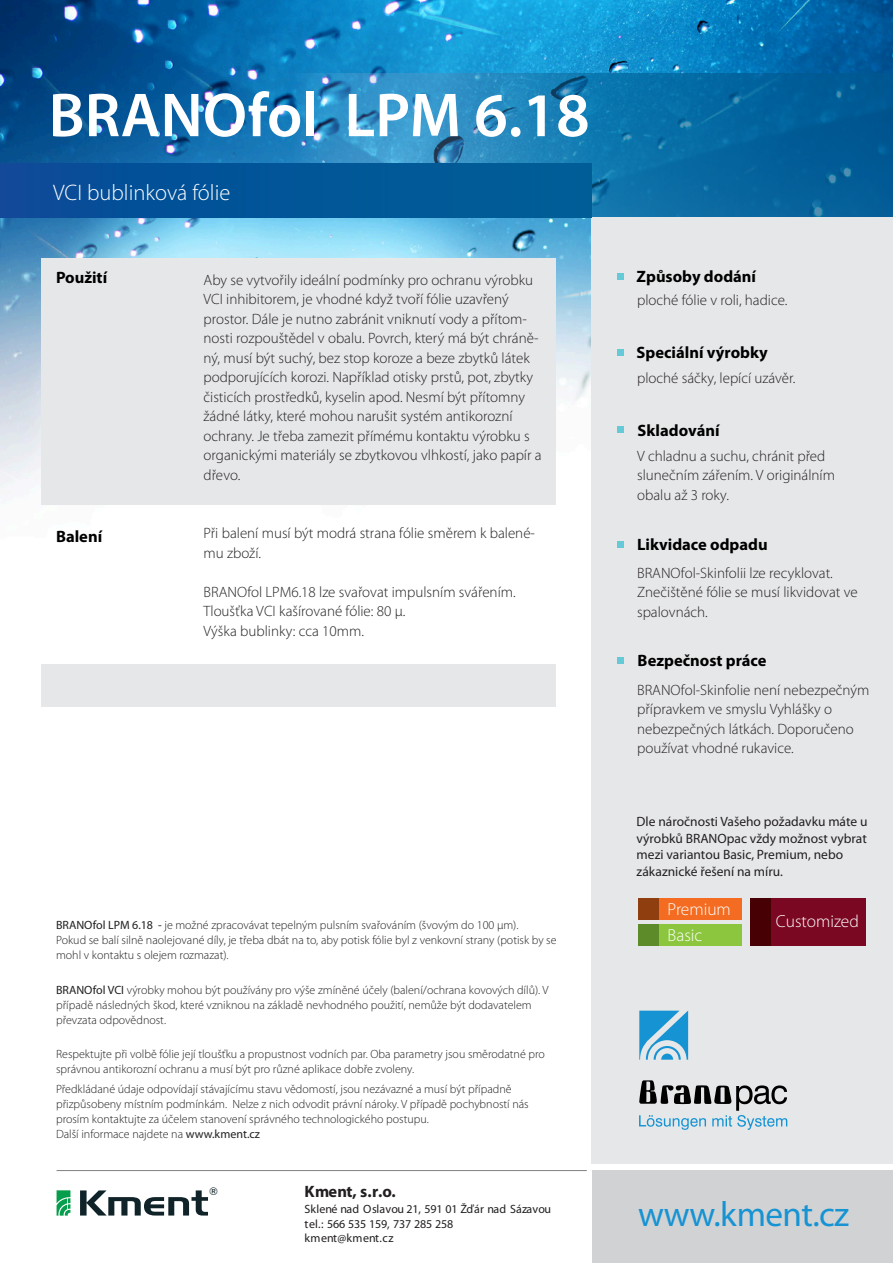
<style>
.page{position:relative;width:893px;height:1263px;background:#fff}
.page>*{position:absolute;margin:0;border:0;box-sizing:border-box;transform-origin:0 0}
.t1{font:600 62.55px "Myriad Pro";color:#fff}
.t2{font:35.1px "Myriad Pro";letter-spacing:-.015em;color:#1593d3}
.t3{font:300 22.5px "Myriad Pro";color:#fff}
.t4{font:300 17.4px/26px "Myriad Pro";color:#fff}
.t5{font:700 16.5px "Myriad Pro";color:#000}
.t6{font:700 16.5px "Myriad Pro";letter-spacing:-.01em;color:#231f20}
.t7{font:300 15px/19.5px "Myriad Pro";color:#231f20}
.t8{font:13.5px/16.5px "Myriad Pro";color:#231f20}
.t9{font:300 12px/15px "Myriad Pro";color:#231f20}
.t10{font:12px/14.4px "Myriad Pro";letter-spacing:-.015em;color:#231f20}
.t11{font:10.65px "Swiss 721 AT";color:#0f2328}
.s1{font-weight:400}
</style>
<div class="page">
<img style="left:0;top:0;width:893px;height:505px">
<svg style="left:290px;top:74px;width:603px;height:143px;background:#1475ac"></svg>
<div style="left:591px;top:217px;width:302px;height:947px;background:#e6e7e9"></div>
<hr style="left:57px;top:1170px;width:530px;height:1px;background:#808285">
<div style="left:0;top:164px;width:591px;height:53px;background:linear-gradient(to right,#094b99,#005f96)"></div>
<svg style="left:57px;top:1190px;width:13px;height:25px"></svg>
<svg style="left:80px;top:1190px;width:128px;height:25px"></svg>
<svg style="left:639px;top:1011px;width:49px;height:49px"></svg>
<svg style="left:639px;top:1080px;width:148px;height:50px"></svg>
<div style="left:659px;top:898px;width:83px;height:22px;background:#f36c21"></div>
<div style="left:638px;top:898px;width:21px;height:22px;background:#8f3e10"></div>
<div style="left:659px;top:924px;width:83px;height:22px;background:#8bc63e"></div>
<div style="left:638px;top:924px;width:21px;height:22px;background:#5e8b29"></div>
<div style="left:771px;top:898px;width:94px;height:48px;background:#7b0822"></div>
<div style="left:750px;top:898px;width:21px;height:48px;background:#470003"></div>
<div style="left:592px;top:1170px;width:301px;height:93px;background:#d1d2d4"></div>
<div style="left:617px;top:273px;width:6px;height:7px;background:#64cad8"></div>
<div style="left:617px;top:349px;width:6px;height:7px;background:#64cad8"></div>
<svg style="left:617px;top:426px;width:6px;height:6px"></svg>
<svg style="left:617px;top:542px;width:6px;height:6px"></svg>
<svg style="left:617px;top:658px;width:6px;height:6px"></svg>
<div style="left:42px;top:258px;width:514px;height:246px;background:#e6e7e9"></div>
<div style="left:42px;top:664px;width:514px;height:43px;background:#e6e7e9"></div>
<h1 class="t1" style="left:49px;top:75px;width:543px">BRANOfol LPM 6.18</h1>
<h3 class="t3" style="left:53px;top:179px;width:179px">VCI bublinková fólie</h3>
<p class="t5" style="left:56px;top:267px;width:53px">Použití</p>
<p class="t5" style="left:56px;top:526px;width:48px">Balení</p>
<p class="t7" style="left:204px;top:270px;width:340px">Aby se vytvořily ideální podmínky pro ochranu výrobku VCI inhibitorem, je vhodné když tvoří fólie uzavřený prostor. Dále je nutno zabránit vniknutí vody a přítom&shy;nosti rozpouštědel v obalu. Povrch, který má být chráně&shy;ný, musí být suchý, bez stop koroze a beze zbytků látek podporujících korozi. Například otisky prstů, pot, zbytky čisticích prostředků, kyselin apod. Nesmí být přítomny žádné látky, které mohou narušit systém antikorozní ochrany. Je třeba zamezit přímému kontaktu výrobku s organickými materiály se zbytkovou vlhkostí, jako papír a dřevo.</p>
<p class="t7" style="left:204px;top:523px;width:333px">Při balení musí být modrá strana fólie směrem k balené&shy;mu zboží.</p>
<p class="t7" style="left:204px;top:582px;width:314px">BRANOfol LPM6.18 lze svařovat impulsním svářením.<br>Tloušťka VCI kašírované fólie: 80 µ.<br>Výška bublinky: cca 10mm.</p>
<p class="t9" style="left:56px;top:917px;width:502px"><span class="s1">BRANOfol LPM 6.18 -</span> je možné zpracovávat tepelným pulsním svařováním (švovým do 100 μm).<br>Pokud se balí silně naolejované díly, je třeba dbát na to, aby potisk fólie byl z venkovní strany (potisk by se mohl v kontaktu s olejem rozmazat).</p>
<p class="t9" style="left:56px;top:982px;width:494px"><span class="s1">BRANOfol VCI</span> výrobky mohou být používány pro výše zmíněné účely (balení/ochrana kovových dílů). V případě následných škod, které vzniknou na základě nevhodného použití, nemůže být dodavatelem převzata odpovědnost.</p>
<p class="t9" style="left:56px;top:1046px;width:490px">Respektujte při volbě fólie její tloušťku a propustnost vodních par. Oba parametry jsou směrodatné pro správnou antikorozní ochranu a musí být pro různé aplikace dobře zvoleny.</p>
<p class="t9" style="left:56px;top:1081px;width:474px">Předkládané údaje odpovídají stávajícímu stavu vědomostí, jsou nezávazné a musí být případně přizpůsobeny místním podmínkám. Nelze z nich odvodit právní nároky. V případě pochybností nás prosím kontaktujte za účelem stanovení správného technologického postupu.<br>Další informace najdete na <span class="s1">www.kment.cz</span></p>
<p class="t11" style="left:209px;top:1185px;width:10px">®</p>
<p class="t6" style="left:305px;top:1180px;width:93px">Kment, s.r.o.</p>
<p class="t10" style="left:305px;top:1202px;width:248px">Sklené nad Oslavou 21, 591 01 Žďár nad Sázavou tel.: 566 535 159, 737 285 258<br>kment@kment.cz</p>
<p class="t5" style="left:637px;top:266px;width:121px">Způsoby dodání</p>
<p class="t7" style="left:637px;top:290px;width:152px">ploché fólie v roli, hadice.</p>
<p class="t5" style="left:637px;top:342px;width:133px">Speciální výrobky</p>
<p class="t7" style="left:637px;top:368px;width:160px">ploché sáčky, lepící uzávěr.</p>
<p class="t5" style="left:638px;top:419px;width:83px">Skladování</p>
<p class="t7" style="left:637px;top:446px;width:199px">V chladnu a suchu, chránit před slunečním zářením. V originálním obalu až 3 roky.</p>
<p class="t5" style="left:637px;top:533px;width:132px">Likvidace odpadu</p>
<p class="t7" style="left:637px;top:563px;width:222px">BRANOfol-Skinfolii lze recyklovat.<br>Znečištěné fólie se musí likvidovat ve spalovnách.</p>
<p class="t5" style="left:638px;top:650px;width:130px">Bezpečnost práce</p>
<p class="t7" style="left:637px;top:680px;width:234px">BRANOfol-Skinfolie není nebezpečným přípravkem ve smyslu Vyhlášky o nebezpečných látkách. Doporučeno používat vhodné rukavice.</p>
<p class="t8" style="left:637px;top:813px;width:232px">Dle náročnosti Vašeho požadavku máte u výrobků BRANOpac vždy možnost vybrat mezi variantou Basic, Premium, nebo zákaznické řešení na míru.</p>
<p class="t4" style="left:668px;top:896px;width:65px">Premium<br>Basic</p>
<p class="t4" style="left:776px;top:908px;width:84px">Customized</p>
<h2 class="t2" style="left:638px;top:1193px;width:213px">www.kment.cz</h2>
</div>
